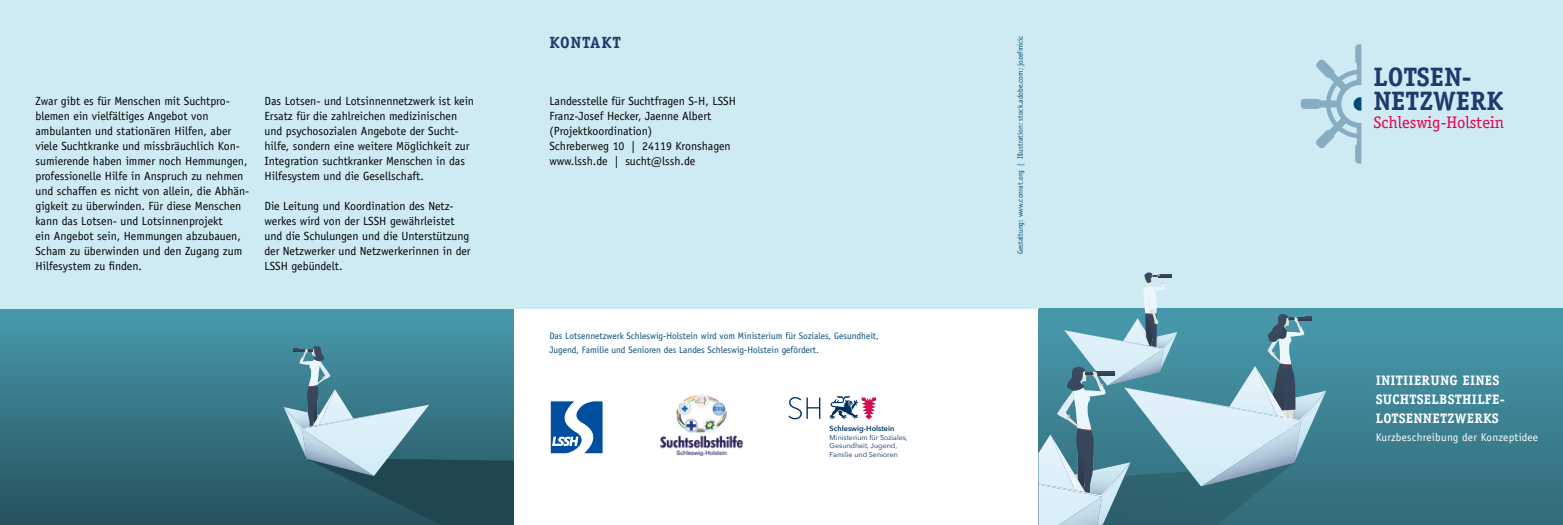
<style>
.page{position:relative;width:1563px;height:525px;background:#fff}
.page>*{position:absolute;margin:0;border:0;box-sizing:border-box;transform-origin:0 0}
.t1{font:700 26.62px/24.9px "Officina Serif";color:#1c3b6c}
.t2{font:16.75px "Officina Serif";color:#e5004e}
.t3{font:700 16.25px "Officina Serif";letter-spacing:.05em;color:#1c3b6c}
.t4{font:700 13.75px "Officina Serif";letter-spacing:.02em;color:#fff}
.t5{font:11.88px/15px "Officina Sans";color:#000}
.t6{font:11.25px "Officina Sans";letter-spacing:.02em;color:#fff}
.t7{font:9.38px "Officina Sans";color:#004c78}
.t8{font:7.5px "Officina Sans";color:#004c78}
.t9{font:600 7.38px "Avenir Next";color:#003063}
.t10{font:7.12px/8.5px "Avenir Next";color:#003063}
</style>
<div class="page">
<div style="left:1038px;top:0;width:525px;height:524px;background:#ceeaf3"></div>
<div style="left:1038px;top:308px;width:525px;height:216px;background:linear-gradient(to bottom,#489aae,#326b79)"></div>
<svg style="left:1038px;top:272px;width:288px;height:252px"></svg>
<div style="left:514px;top:0;width:524px;height:309px;background:#ceeaf3"></div>
<div style="left:0;top:0;width:514px;height:524px;background:#ceeaf3"></div>
<div style="left:0;top:309px;width:514px;height:215px;background:linear-gradient(to bottom,#4899ae,#26515c)"></div>
<svg style="left:284px;top:346px;width:230px;height:178px;background:#4a7c8a"></svg>
<svg style="left:550px;top:400px;width:53px;height:54px"></svg>
<img style="left:660px;top:394px;width:84px;height:61px">
<svg style="left:1300px;top:44px;width:61px;height:119px"></svg>
<svg style="left:788px;top:397px;width:32px;height:22px"></svg>
<svg style="left:829px;top:396px;width:47px;height:23px"></svg>
<p class="t5" style="left:35px;top:94px;width:215px">Zwar gibt es für Menschen mit Suchtpro&shy;blemen ein vielfältiges Angebot von ambulanten und stationären Hilfen, aber viele Suchtkranke und missbräuchlich Kon&shy;sumierende haben immer noch Hemmungen, professionelle Hilfe in Anspruch zu nehmen und schaffen es nicht von allein, die Abhän&shy;gigkeit zu überwinden. Für diese Menschen kann das Lotsen- und Lotsinnenprojekt<br>ein Angebot sein, Hemmungen abzubauen, Scham zu überwinden und den Zugang zum Hilfesystem zu finden.</p>
<p class="t5" style="left:264px;top:94px;width:211px">Das Lotsen- und Lotsinnennetzwerk ist kein Ersatz für die zahlreichen medizinischen und psychosozialen Angebote der Sucht&shy;hilfe, sondern eine weitere Möglichkeit zur Integration suchtkranker Menschen in das Hilfesystem und die Gesellschaft.</p>
<p class="t5" style="left:264px;top:199px;width:208px">Die Leitung und Koordination des Netz&shy;werkes wird von der LSSH gewährleistet und die Schulungen und die Unterstützung der Netzwerker und Netzwerkerinnen in der LSSH gebündelt.</p>
<p class="t3" style="left:549px;top:33px;width:73px">KONTAKT</p>
<p class="t5" style="left:549px;top:94px;width:188px">Landesstelle für Suchtfragen S-H, LSSH</p>
<p class="t5" style="left:549px;top:109px;width:163px">Franz-Josef Hecker, Jaenne Albert</p>
<p class="t5" style="left:549px;top:124px;width:104px">(Projektkoordination)</p>
<p class="t5" style="left:549px;top:139px;width:183px">Schreberweg 10 | 24119 Kronshagen</p>
<p class="t5" style="left:549px;top:154px;width:147px">www.lssh.de | sucht@lssh.de</p>
<p class="t7" style="left:549px;top:330px;width:331px">Das Lotsennetzwerk Schleswig-Holstein wird vom Ministerium für Soziales, Gesundheit,</p>
<p class="t7" style="left:549px;top:344px;width:271px">Jugend, Familie und Senioren des Landes Schleswig-Holstein gefördert.</p>
<p class="t9" style="left:829px;top:330px;width:66px">Schleswig-Holstein</p>
<p class="t9" style="left:829px;top:422px;width:66px">Schleswig-Holstein</p>
<p class="t10" style="left:829px;top:432px;width:80px">Ministerium für Soziales,<br>Gesundheit, Jugend,<br>Familie und Senioren</p>
<p class="t8" style="left:1016px;top:254px;width:220px;rotate:-90deg">Gestaltung: www.conrat.org | Illustration: stock.adobe.com; jozefmicic</p>
<h1 class="t1" style="left:1373px;top:64px;width:131px">LOTSEN-<br>NETZWERK</h1>
<h2 class="t2" style="left:1373px;top:113px;width:132px">Schleswig-Holstein</h2>
<p class="t4" style="left:1375px;top:371px;width:125px">INITIIERUNG EINES</p>
<p class="t4" style="left:1375px;top:390px;width:131px">SUCHTSELBSTHILFE-</p>
<p class="t4" style="left:1375px;top:409px;width:125px">LOTSENNETZWERKS</p>
<p class="t6" style="left:1375px;top:431px;width:164px">Kurzbeschreibung der Konzeptidee</p>
</div>
